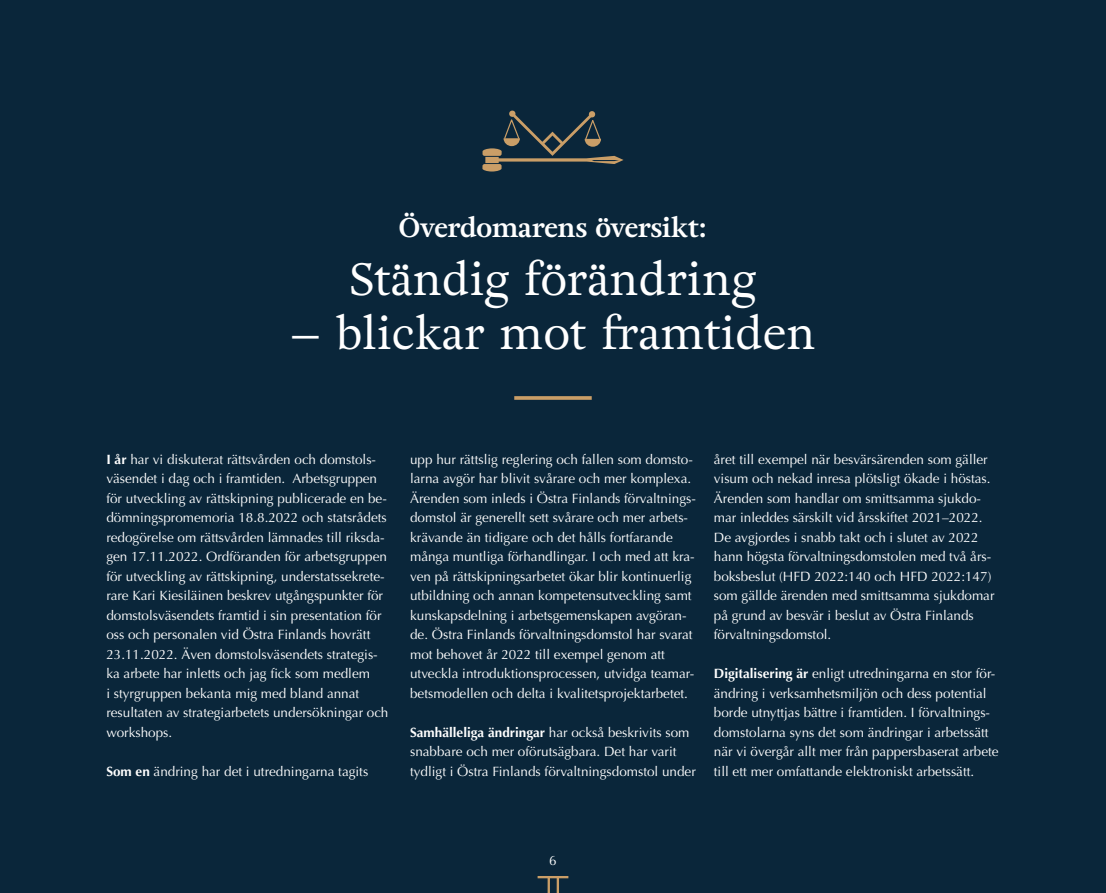
<style>
.page{position:relative;width:1106px;height:893px;background:#0a263a}
.page>*{position:absolute;margin:0;border:0;box-sizing:border-box;transform-origin:0 0}
._1_pääotsikko_2_rivi{font:45px "Adriane Text";color:#fff}
._1_Yläotsikko_ruotsi{font:700 27px "Adriane Text";color:#fff}
.leipis_ruotsi{font:13.5px/19.5px "Optima";color:#fff}
.s1{font-weight:700}
</style>
<div class="page">
<svg style="left:537px;top:876px;width:31px;height:17px"></svg>
<svg style="left:514px;top:396px;width:77px;height:4px"></svg>
<svg style="left:482px;top:110px;width:141px;height:62px"></svg>
<h2 class="_1_Yläotsikko_ruotsi" style="left:399px;top:209px;width:309px">Överdomarens översikt:</h2>
<p class="_1_pääotsikko_2_rivi" style="left:350px;top:248px;width:408px">Ständig förändring</p>
<p class="_1_pääotsikko_2_rivi" style="left:290px;top:302px;width:528px">– blickar mot framtiden</p>
<p class="leipis_ruotsi" style="left:106px;top:449px;width:284px"><span class="s1">I år</span> har vi diskuterat rättsvården och domstols&shy;väsendet i dag och i framtiden. Arbetsgruppen för utveckling av rättskipning publicerade en be&shy;dömningspromemoria 18.8.2022 och statsrådets redogörelse om rättsvården lämnades till riksda&shy;gen 17.11.2022. Ordföranden för arbetsgruppen för utveckling av rättskipning, understatssekrete&shy;rare Kari Kiesiläinen beskrev utgångspunkter för domstolsväsendets framtid i sin presentation för oss och personalen vid Östra Finlands hovrätt 23.11.2022. Även domstolsväsendets strategis&shy;ka arbete har inletts och jag fick som medlem<br>i styrgruppen bekanta mig med bland annat resultaten av strategiarbetets undersökningar och workshops.</p>
<p class="leipis_ruotsi" style="left:106px;top:761px;width:263px"><span class="s1">Som en</span> ändring har det i utredningarna tagits</p>
<p class="leipis_ruotsi" style="left:410px;top:449px;width:287px">upp hur rättslig reglering och fallen som domsto&shy;larna avgör har blivit svårare och mer komplexa.<br>Ärenden som inleds i Östra Finlands förvaltnings&shy;domstol är generellt sett svårare och mer arbets&shy;krävande än tidigare och det hålls fortfarande många muntliga förhandlingar. I och med att kra&shy;ven på rättskipningsarbetet ökar blir kontinuerlig utbildning och annan kompetensutveckling samt kunskapsdelning i arbetsgemenskapen avgöran&shy;de. Östra Finlands förvaltningsdomstol har svarat mot behovet år 2022 till exempel genom att utveckla introduktionsprocessen, utvidga teamar&shy;betsmodellen och delta i kvalitetsprojektarbetet.</p>
<p class="leipis_ruotsi" style="left:410px;top:722px;width:287px"><span class="s1">Samhälleliga ändringar</span> har också beskrivits som snabbare och mer oförutsägbara. Det har varit tydligt i Östra Finlands förvaltningsdomstol under</p>
<p class="leipis_ruotsi" style="left:714px;top:449px;width:282px">året till exempel när besvärsärenden som gäller visum och nekad inresa plötsligt ökade i höstas.<br>Ärenden som handlar om smittsamma sjukdo&shy;mar inleddes särskilt vid årsskiftet 2021–2022.<br>De avgjordes i snabb takt och i slutet av 2022 hann högsta förvaltningsdomstolen med två års&shy;boksbeslut (HFD 2022:140 och HFD 2022:147) som gällde ärenden med smittsamma sjukdomar på grund av besvär i beslut av Östra Finlands förvaltningsdomstol.</p>
<p class="leipis_ruotsi" style="left:714px;top:664px;width:286px"><span class="s1">Digitalisering är</span> enligt utredningarna en stor för&shy;ändring i verksamhetsmiljön och dess potential borde utnyttjas bättre i framtiden. I förvaltnings&shy;domstolarna syns det som ändringar i arbetssätt när vi övergår allt mer från pappersbaserat arbete till ett mer omfattande elektroniskt arbetssätt.</p>
<p class="leipis_ruotsi" style="left:549px;top:850px;width:9px">6</p>
</div>
